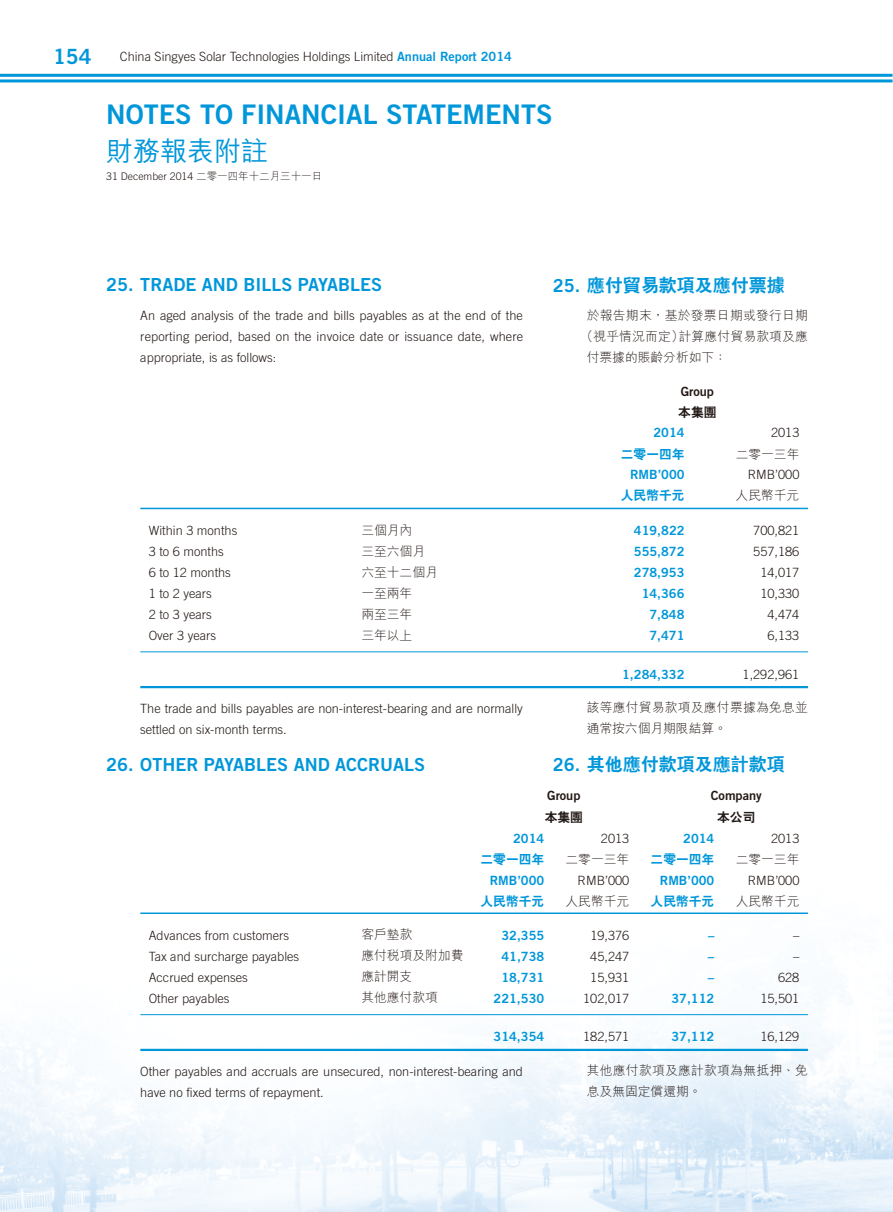
<style>
.page{position:relative;width:893px;height:1212px;background:#fff}
.page>*{position:absolute;margin:0;border:0;box-sizing:border-box;transform-origin:0 0}
.t1{font:27px "Trade Gothic LT Std Bd 2";color:#0097da}
.t2{font:500 27px "M Hei HK";color:#0097da}
.t3{font:21px "Trade Gothic LT Std Bd 2";color:#0097da}
.t4{font:18px "Trade Gothic LT Std Bd 2";color:#0097da}
.t5{font:800 18px "C Hei 2 HK";color:#0097da}
.t6{font:300 12.75px/21px "Trade Gothic LT Std";color:#231916}
.t7{font:12.75px "Trade Gothic LT Std Bd 2";color:#0097da}
.t8{font:300 12.75px "M Hei HK";color:#231916}
.t9{font:300 12.75px/21px "M Hei HK";letter-spacing:.025em;color:#231916}
.t10{font:800 12.75px "C Hei 2 HK";color:#0097da}
.t11{font:300 12.75px/21px "M Hei HK";letter-spacing:.02em;color:#231916}
.t12{font:12.75px "Trade Gothic LT Std Bd 2";color:#231916}
.t13{font:800 12.75px "C Hei 2 HK";color:#231916}
.t14{font:300 10.5px "Trade Gothic LT Std";color:#231916}
.s1{font-family:"Trade Gothic LT Std Bd 2";font-weight:400;color:#0097da}
.s2{font-family:"M Hei HK"}
.s3{font-family:"Trade Gothic LT Std Bd 2";font-weight:400}
</style>
<div class="page">
<img style="left:0;top:73px;width:892px;height:1139px">
<hr style="left:0;top:74px;width:892px;height:3px;background:#0097da">
<hr style="left:0;top:79px;width:892px;height:3px;background:#0097da">
<hr style="left:140px;top:508px;width:668px;height:1px;background:#0097da">
<hr style="left:140px;top:651px;width:668px;height:1px;background:#0097da">
<hr style="left:140px;top:686px;width:668px;height:2px;background:#0097da">
<hr style="left:140px;top:912px;width:668px;height:2px;background:#0097da">
<hr style="left:140px;top:1014px;width:668px;height:1px;background:#0097da">
<hr style="left:140px;top:1049px;width:668px;height:2px;background:#0097da">
<h2 class="t3" style="left:53px;top:44px;width:40px">154</h2>
<p class="t6" style="left:120px;top:46px;width:393px">China Singyes Solar Technologies Holdings Limited <span class="s1">Annual Report 2014</span></p>
<h1 class="t1" style="left:106px;top:98px;width:448px">NOTES TO FINANCIAL STATEM ENTS</h1>
<h1 class="t2" style="left:106px;top:131px;width:163px">財務報表附註</h1>
<p class="t14" style="left:106px;top:170px;width:217px">31 December 2014 <span class="s2">二零一四年十二月三十一日</span></p>
<h3 class="t4" style="left:106px;top:274px;width:277px">25. TRADE AND BILLS PAYABLES</h3>
<p class="t6" style="left:140px;top:305px;width:384px;text-align:justify">An aged analysis of the trade and bills payables as at the end of the reporting period, based on the invoice date or issuance date, where appropriate, is as follows:</p>
<h3 class="t5" style="left:553px;top:276px;width:234px"><span class="s3">25.</span> 應付貿易款項及應付票據</h3>
<p class="t9" style="left:587px;top:305px;width:223px">於報告期末，基於發票日期或發行日期</p>
<p class="t8" style="left:580px;top:330px;width:229px">（視乎情況而定）計算應付貿易款項及應</p>
<p class="t8" style="left:587px;top:351px;width:142px">付票據的賬齡分析如下：</p>
<p class="t12" style="left:681px;top:383px;width:35px">Group</p>
<p class="t13" style="left:678px;top:406px;width:40px">本集團</p>
<p class="t7" style="left:653px;top:424px;width:33px">2014</p>
<p class="t6" style="left:771px;top:422px;width:30px">2013</p>
<p class="t10" style="left:621px;top:448px;width:65px">二零一四年</p>
<p class="t8" style="left:736px;top:448px;width:65px">二零一三年</p>
<p class="t7" style="left:630px;top:466px;width:56px">RM B’000</p>
<p class="t6" style="left:748px;top:464px;width:53px">RMB’000</p>
<p class="t10" style="left:621px;top:489px;width:65px">人民幣千元</p>
<p class="t8" style="left:736px;top:489px;width:65px">人民幣千元</p>
<p class="t6" style="left:149px;top:520px;width:90px">Within 3 months</p>
<p class="t8" style="left:361px;top:523px;width:52px">三個月內</p>
<p class="t7" style="left:634px;top:523px;width:52px">419,822</p>
<p class="t6" style="left:753px;top:520px;width:48px">700,821</p>
<p class="t6" style="left:149px;top:541px;width:77px">3 to 6 months</p>
<p class="t8" style="left:361px;top:544px;width:65px">三至六個月</p>
<p class="t7" style="left:634px;top:544px;width:52px">555,872</p>
<p class="t6" style="left:753px;top:541px;width:48px">557,186</p>
<p class="t6" style="left:149px;top:562px;width:84px">6 to 12 months</p>
<p class="t8" style="left:361px;top:565px;width:78px">六至十二個月</p>
<p class="t7" style="left:634px;top:565px;width:52px">278,953</p>
<p class="t6" style="left:760px;top:562px;width:40px">14,017</p>
<p class="t6" style="left:149px;top:583px;width:65px">1 to 2 years</p>
<p class="t8" style="left:361px;top:586px;width:52px">一至兩年</p>
<p class="t7" style="left:642px;top:586px;width:44px">14,366</p>
<p class="t6" style="left:760px;top:583px;width:40px">10,330</p>
<p class="t6" style="left:149px;top:604px;width:65px">2 to 3 years</p>
<p class="t8" style="left:361px;top:607px;width:52px">兩至三年</p>
<p class="t7" style="left:649px;top:607px;width:37px">7,848</p>
<p class="t6" style="left:767px;top:604px;width:33px">4,474</p>
<p class="t6" style="left:149px;top:625px;width:69px">Over 3 years</p>
<p class="t8" style="left:361px;top:628px;width:52px">三年以上</p>
<p class="t7" style="left:649px;top:628px;width:37px">7,471</p>
<p class="t6" style="left:767px;top:625px;width:33px">6,133</p>
<p class="t7" style="left:622px;top:667px;width:64px">1,284,332</p>
<p class="t6" style="left:743px;top:664px;width:58px">1,292,961</p>
<p class="t6" style="left:140px;top:698px;width:384px">The trade and bills payables are non-interest-bearing and are normally settled on six-month terms.</p>
<h3 class="t4" style="left:106px;top:753px;width:320px">26. OTHER PAYABLES AND ACCRUALS</h3>
<p class="t12" style="left:547px;top:787px;width:35px">Group</p>
<p class="t12" style="left:711px;top:787px;width:52px">Company</p>
<p class="t13" style="left:545px;top:810px;width:40px">本集團</p>
<p class="t13" style="left:717px;top:810px;width:40px">本公司</p>
<p class="t7" style="left:513px;top:830px;width:33px">2014</p>
<p class="t6" style="left:601px;top:827px;width:30px">2013</p>
<p class="t7" style="left:683px;top:830px;width:33px">2014</p>
<p class="t6" style="left:771px;top:827px;width:30px">2013</p>
<p class="t10" style="left:480px;top:852px;width:65px">二零一四年</p>
<p class="t8" style="left:566px;top:852px;width:65px">二零一三年</p>
<p class="t10" style="left:651px;top:852px;width:65px">二零一四年</p>
<p class="t8" style="left:736px;top:852px;width:65px">二零一三年</p>
<p class="t7" style="left:490px;top:872px;width:56px">RM B’000</p>
<p class="t6" style="left:578px;top:869px;width:53px">RMB’000</p>
<p class="t7" style="left:660px;top:872px;width:56px">RM B’000</p>
<p class="t6" style="left:748px;top:869px;width:53px">RMB’000</p>
<p class="t10" style="left:480px;top:894px;width:65px">人民幣千元</p>
<p class="t8" style="left:566px;top:894px;width:65px">人民幣千元</p>
<p class="t10" style="left:651px;top:894px;width:65px">人民幣千元</p>
<p class="t8" style="left:736px;top:894px;width:65px">人民幣千元</p>
<p class="t6" style="left:149px;top:925px;width:142px">Advances from customers</p>
<p class="t8" style="left:361px;top:928px;width:52px">客戶墊款</p>
<p class="t7" style="left:501px;top:928px;width:44px">32,355</p>
<p class="t6" style="left:590px;top:925px;width:40px">19,376</p>
<p class="t7" style="left:708px;top:928px;width:8px">–</p>
<p class="t6" style="left:793px;top:925px;width:8px">–</p>
<p class="t6" style="left:149px;top:946px;width:152px">Tax and surcharge payables</p>
<p class="t8" style="left:361px;top:949px;width:103px">應付稅項及附加費</p>
<p class="t7" style="left:501px;top:949px;width:44px">41,738</p>
<p class="t6" style="left:590px;top:946px;width:40px">45,247</p>
<p class="t7" style="left:708px;top:949px;width:8px">–</p>
<p class="t6" style="left:793px;top:946px;width:8px">–</p>
<p class="t6" style="left:149px;top:967px;width:101px">Accrued expenses</p>
<p class="t8" style="left:361px;top:970px;width:52px">應計開支</p>
<p class="t7" style="left:501px;top:970px;width:44px">18,731</p>
<p class="t6" style="left:590px;top:967px;width:40px">15,931</p>
<p class="t7" style="left:708px;top:970px;width:8px">–</p>
<p class="t6" style="left:778px;top:967px;width:23px">628</p>
<p class="t6" style="left:149px;top:988px;width:82px">Other payables</p>
<p class="t8" style="left:361px;top:991px;width:78px">其他應付款項</p>
<p class="t7" style="left:494px;top:991px;width:52px">221,530</p>
<p class="t6" style="left:583px;top:988px;width:48px">102,017</p>
<p class="t7" style="left:671px;top:991px;width:44px">37,112</p>
<p class="t6" style="left:760px;top:988px;width:40px">15,501</p>
<p class="t7" style="left:494px;top:1028px;width:52px">314,354</p>
<p class="t6" style="left:583px;top:1026px;width:48px">182,571</p>
<p class="t7" style="left:671px;top:1028px;width:44px">37,112</p>
<p class="t6" style="left:760px;top:1026px;width:40px">16,129</p>
<p class="t6" style="left:140px;top:1060px;width:384px">Other payables and accruals are unsecured, non-interest-bearing and have no fixed terms of repayment.</p>
<p class="t11" style="left:587px;top:697px;width:223px">該等應付貿易款項及應付票據為免息並通常按六個月期限結算。</p>
<h3 class="t5" style="left:553px;top:755px;width:234px"><span class="s3">26.</span> 其他應付款項及應計款項</h3>
<p class="t9" style="left:587px;top:1060px;width:223px">其他應付款項及應計款項為無抵押、免息及無固定償還期。</p>
</div>
